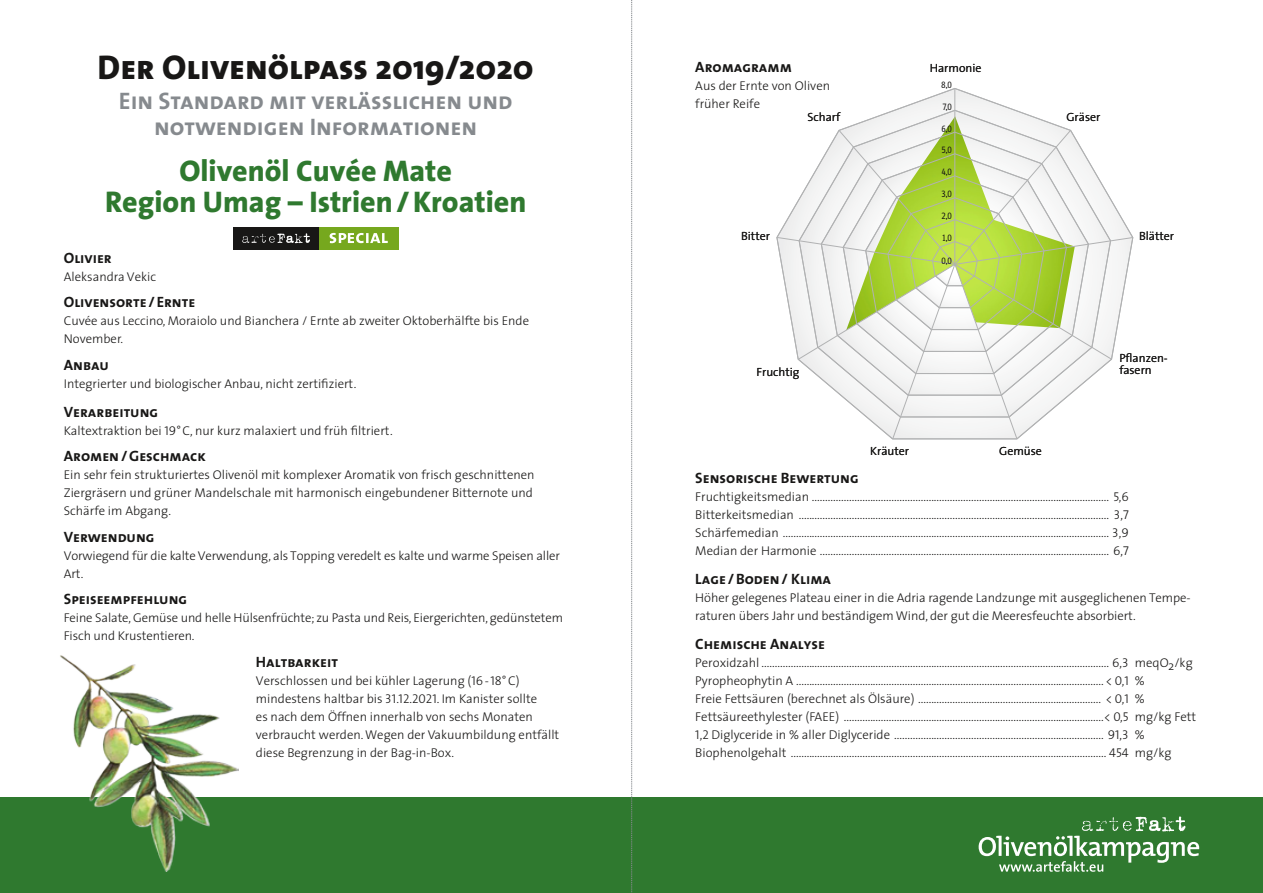
<style>
.page{position:relative;width:1263px;height:893px;background:#fff}
.page>*{position:absolute;margin:0;border:0;box-sizing:border-box;transform-origin:0 0}
.t1{font:34.5px "The Sans 8 Extra Bold Caps";color:#181716}
.t2{font:800 30px/31.5px "The Sans 8";color:#2f792f;text-align:center}
.t3{font:24px/25.5px "The Sans 7 Bold Caps";color:#868a8e;text-align:center}
.t4{font:15px "The Sans 7 Bold Caps";color:#181716}
.t5{font:300 12.75px/18px "The Sans 3";color:#181716}
.t6{font:300 12px/12.8px "The Sans 4";color:#181716}
.t7{font:9.6px "Info";color:#181716}
.s1{font-family:"The Sans 8";font-weight:800}
.s2{font-family:"The Sans 3 Light Caps";font-weight:400}
</style>
<div class="page">
<div style="left:0;top:798px;width:1263px;height:95px;background:#2f792f"></div>
<svg style="left:897px;top:88px;width:116px;height:21px"></svg>
<svg style="left:842px;top:109px;width:226px;height:20px"></svg>
<svg style="left:776px;top:129px;width:357px;height:311px"></svg>
<svg style="left:631px;top:0;width:1px;height:893px"></svg>
<div style="left:233px;top:227px;width:86px;height:22px;background:#181716"></div>
<div style="left:319px;top:227px;width:79px;height:22px;background:#76a81e"></div>
<svg style="left:242px;top:233px;width:68px;height:10px"></svg>
<svg style="left:330px;top:233px;width:58px;height:10px"></svg>
<img style="left:58px;top:655px;width:181px;height:217px">
<svg style="left:979px;top:816px;width:220px;height:56px"></svg>
<h1 class="t1" style="left:98px;top:39px;width:438px">Der Olivenölpass <span class="s1">2019/2020</span></h1>
<h3 class="t3" style="left:119px;top:88px;width:395px">Ein Standard mit verlässlichen und notwendigen Informationen</h3>
<h2 class="t2" style="left:105px;top:154px;width:423px">Olivenöl Cuvée Mate<br>Region Umag – Istrien/Kroatien</h2>
<p class="t4" style="left:64px;top:245px;width:49px">Olivier</p>
<p class="t5" style="left:64px;top:267px;width:94px">Aleksandra Vekic</p>
<p class="t4" style="left:64px;top:290px;width:133px">Olivensorte / Ernte</p>
<p class="t5" style="left:64px;top:312px;width:467px">Cuvée aus Leccino, Moraiolo und Bianchera / Ernte ab zweiter Oktoberhälfte bis Ende<br>November.</p>
<p class="t4" style="left:64px;top:352px;width:47px">Anbau</p>
<p class="t5" style="left:64px;top:374px;width:294px">Integrierter und biologischer Anbau, nicht zertifiziert.</p>
<p class="t4" style="left:64px;top:399px;width:96px">Verarbeitung</p>
<p class="t5" style="left:64px;top:421px;width:330px">Kaltextraktion bei <span class="s2">19</span>°C, nur kurz malaxiert und früh filtriert.</p>
<p class="t4" style="left:64px;top:443px;width:144px">Aromen/Geschmack</p>
<p class="t5" style="left:64px;top:465px;width:472px">Ein sehr fein strukturiertes Olivenöl mit komplexer Aromatik von frisch geschnittenen<br>Ziergräsern und grüner Mandelschale mit harmonisch eingebundener Bitternote und<br>Schärfe im Abgang.</p>
<p class="t4" style="left:64px;top:524px;width:92px">Verwendung</p>
<p class="t5" style="left:64px;top:546px;width:498px">Vorwiegend für die kalte Verwendung, als Topping veredelt es kalte und warme Speisen aller<br>Art.</p>
<p class="t4" style="left:64px;top:586px;width:125px">Speiseempfehlung</p>
<p class="t5" style="left:64px;top:608px;width:501px">Feine Salate, Gemüse und helle Hülsenfrüchte; zu Pasta und Reis, Eiergerichten, gedünstetem<br>Fisch und Krustentieren.</p>
<p class="t4" style="left:256px;top:649px;width:83px">Haltbarkeit</p>
<p class="t5" style="left:256px;top:671px;width:305px">Verschlossen und bei kühler Lagerung (<span class="s2">16-18</span>°C) mindestens haltbar bis <span class="s2">31.12.2021</span>. Im Kanister sollte<br>es nach dem Öffnen innerhalb von sechs Monaten verbraucht werden. Wegen der Vakuumbildung entfällt diese Begrenzung in der Bag-in-Box.</p>
<p class="t4" style="left:695px;top:54px;width:98px">Aromagramm</p>
<p class="t5" style="left:695px;top:76px;width:136px">Aus der Ernte von Oliven früher Reife</p>
<p class="t6" style="left:808px;top:110px;width:34px">Scharf</p>
<p class="t6" style="left:930px;top:61px;width:53px">Harmonie</p>
<p class="t7" style="left:941px;top:79px;width:12px">8,0</p>
<p class="t7" style="left:942px;top:101px;width:11px">7,0</p>
<p class="t6" style="left:1066px;top:110px;width:35px">Gräser</p>
<p class="t7" style="left:941px;top:123px;width:12px">6,0</p>
<p class="t6" style="left:741px;top:229px;width:30px">Bitter</p>
<p class="t7" style="left:941px;top:145px;width:12px">5,0</p>
<p class="t7" style="left:941px;top:167px;width:12px">4,0</p>
<p class="t7" style="left:941px;top:189px;width:12px">3,0</p>
<p class="t7" style="left:942px;top:233px;width:11px">1,0</p>
<p class="t7" style="left:941px;top:256px;width:12px">0,0</p>
<p class="t7" style="left:941px;top:211px;width:12px">2,0</p>
<p class="t6" style="left:1139px;top:229px;width:37px">Blätter</p>
<p class="t6" style="left:756px;top:365px;width:44px">Fruchtig</p>
<p class="t6" style="left:870px;top:444px;width:40px">Kräuter</p>
<p class="t6" style="left:999px;top:444px;width:44px">Gemüse</p>
<p class="t6" style="left:1119px;top:351px;width:50px">Pflanzen&shy;fasern</p>
<p class="t4" style="left:695px;top:466px;width:165px">Sensorische Bewertung</p>
<p class="t5" style="left:695px;top:488px;width:435px;text-align:justify">Fruchtigkeitsmedian ................................................................................................................ <span class="s2">5,6<br></span>Bitterkeitsmedian ..................................................................................................................... <span class="s2">3,7<br></span>Schärfemedian ........................................................................................................................... <span class="s2">3,9<br></span>Median der Harmonie ............................................................................................................. <span class="s2">6,7</span></p>
<p class="t4" style="left:695px;top:566px;width:137px">Lage /Boden/ Klima</p>
<p class="t5" style="left:695px;top:588px;width:497px">Höher gelegenes Plateau einer in die Adria ragende Landzunge mit ausgeglichenen Tempe&shy;raturen übers Jahr und beständigem Wind, der gut die Meeresfeuchte absorbiert.</p>
<p class="t4" style="left:695px;top:631px;width:131px">Chemische Analyse</p>
<p class="t5" style="left:695px;top:653px;width:502px">Peroxidzahl ................................................................................................................................... <span class="s2">6,3</span> meqO2/kg Pyropheophytin A .................................................................................................................... &lt; <span class="s2">0,1</span> %<br>Freie Fettsäuren (berechnet als Ölsäure) ..................................................................... &lt; <span class="s2">0,1</span> % Fettsäureethylester (FAEE) ..................................................................................................&lt; <span class="s2">0,5</span> mg/kg Fett <span class="s2">1,2</span> Diglyceride in % aller Diglyceride ............................................................................... <span class="s2">91,3</span> % Biophenolgehalt ....................................................................................................................... <span class="s2">454</span> mg/kg</p>
</div>
